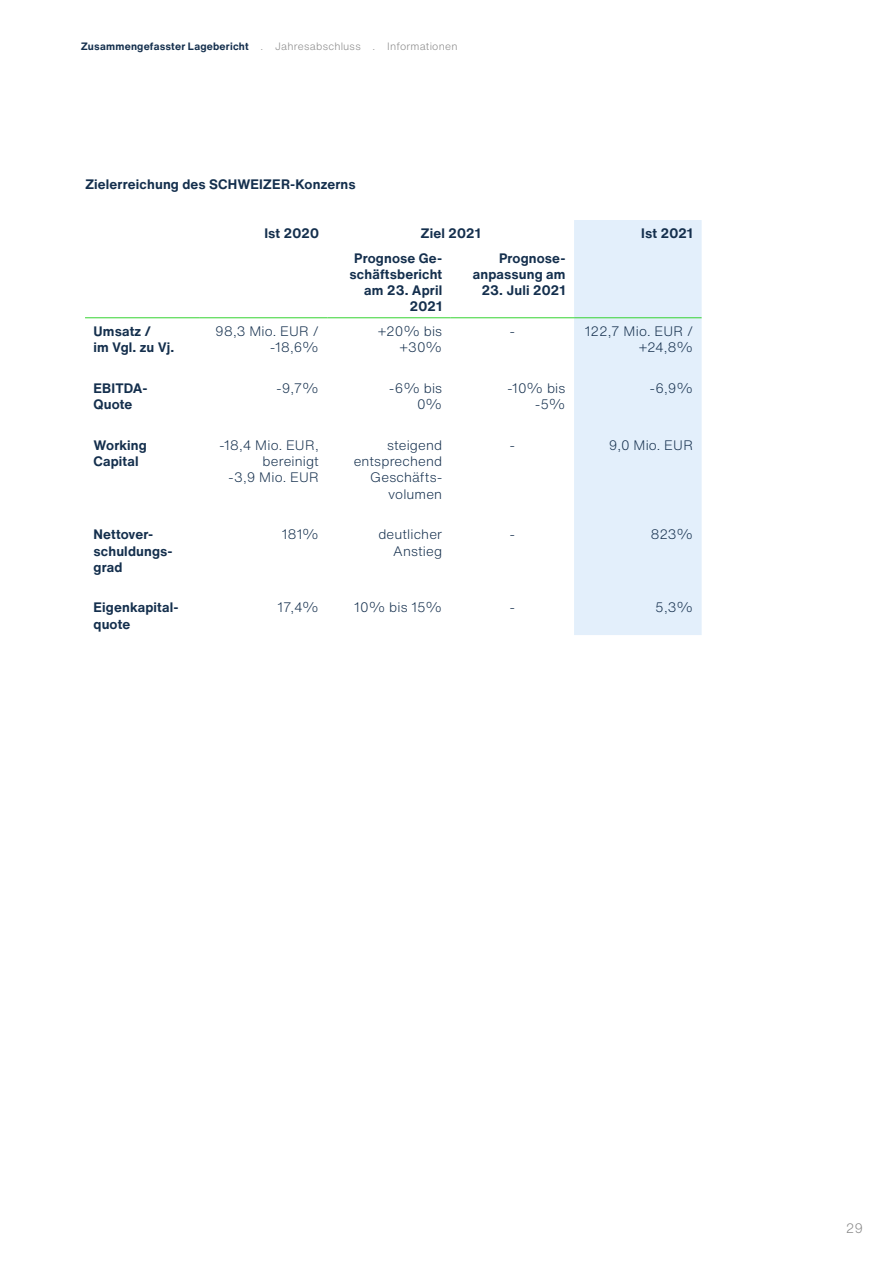
<style>
.page{position:relative;width:893px;height:1263px;background:#fff}
.page>*{position:absolute;margin:0;border:0;box-sizing:border-box;transform-origin:0 0}
.t1{font:700 13.5px/16.2px "Helvetica Now Text";letter-spacing:.01em;color:#142f4d}
.t2{font:300 13.5px/16.2px "Helvetica Now Text";letter-spacing:.01em;color:#142f4d;text-align:right}
.t3{font:300 13.5px "Helvetica Now Text";color:#878787}
.t4{font:300 10.5px "Helvetica Now Text";letter-spacing:.02em;color:#878787}
.s1{font-weight:700;color:#142f4d}
</style>
<div class="page">
<div style="left:574px;top:220px;width:128px;height:415px;background:#e3effb"></div>
<hr style="left:85px;top:317px;width:115px;height:1px;background:#35d331">
<hr style="left:200px;top:317px;width:127px;height:1px;background:#35d331">
<hr style="left:327px;top:317px;width:124px;height:1px;background:#35d331">
<hr style="left:451px;top:317px;width:123px;height:1px;background:#35d331">
<hr style="left:574px;top:317px;width:128px;height:1px;background:#35d331">
<p class="t4" style="left:81px;top:38px;width:378px"><span class="s1">Zusammengefasster Lagebericht</span> . Jahresabschluss . Informationen</p>
<p class="t1" style="left:85px;top:176px;width:272px">Zielerreichung des SCHWEIZER-Konzerns</p>
<p class="t1" style="left:264px;top:225px;width:56px">Ist 2020</p>
<p class="t1" style="left:421px;top:225px;width:62px">Ziel 2021</p>
<p class="t1" style="left:641px;top:225px;width:53px">Ist 2021</p>
<p class="t1" style="left:350px;top:250px;width:94px;text-align:right">Prognose Ge&shy;schäftsbericht am 23. April<br>2021</p>
<p class="t1" style="left:473px;top:250px;width:94px;text-align:right">Prognose&shy;anpassung am</p>
<p class="t1" style="left:481px;top:282px;width:86px">23. Juli 2021</p>
<p class="t1" style="left:94px;top:323px;width:82px">Umsatz /<br>im Vgl. zu Vj.</p>
<p class="t2" style="left:215px;top:323px;width:105px">98,3 Mio. EUR / -18,6%</p>
<p class="t2" style="left:378px;top:323px;width:66px">+20% bis +30%</p>
<p class="t2" style="left:510px;top:323px;width:7px">-</p>
<p class="t2" style="left:585px;top:323px;width:110px">122,7 Mio. EUR / +24,8%</p>
<p class="t1" style="left:94px;top:380px;width:56px">EBITDA-<br>Quote</p>
<p class="t2" style="left:276px;top:380px;width:44px">-9,7%</p>
<p class="t2" style="left:389px;top:380px;width:55px">-6% bis<br>0%</p>
<p class="t2" style="left:507px;top:380px;width:60px">-10% bis -5%</p>
<p class="t2" style="left:650px;top:380px;width:45px">-6,9%</p>
<p class="t1" style="left:94px;top:437px;width:55px">Working<br>Capital</p>
<p class="t2" style="left:219px;top:437px;width:101px">-18,4 Mio. EUR, bereinigt<br>-3,9 Mio. EUR</p>
<p class="t2" style="left:354px;top:437px;width:90px">steigend entsprechend<br>Geschäfts&shy;volumen</p>
<p class="t2" style="left:510px;top:437px;width:7px">-</p>
<p class="t2" style="left:609px;top:437px;width:86px">9,0 Mio. EUR</p>
<p class="t1" style="left:94px;top:526px;width:81px">Nettover&shy;schuldungs&shy;grad</p>
<p class="t2" style="left:282px;top:526px;width:39px">181%</p>
<p class="t2" style="left:378px;top:526px;width:65px">deutlicher<br>Anstieg</p>
<p class="t2" style="left:510px;top:526px;width:7px">-</p>
<p class="t2" style="left:651px;top:526px;width:44px">823%</p>
<p class="t1" style="left:94px;top:599px;width:87px">Eigenkapital&shy;quote</p>
<p class="t2" style="left:278px;top:599px;width:43px">17,4%</p>
<p class="t2" style="left:354px;top:599px;width:90px">10% bis 15%</p>
<p class="t2" style="left:510px;top:599px;width:7px">-</p>
<p class="t2" style="left:655px;top:599px;width:39px">5,3%</p>
<p class="t3" style="left:846px;top:1218px;width:19px">29</p>
</div>
